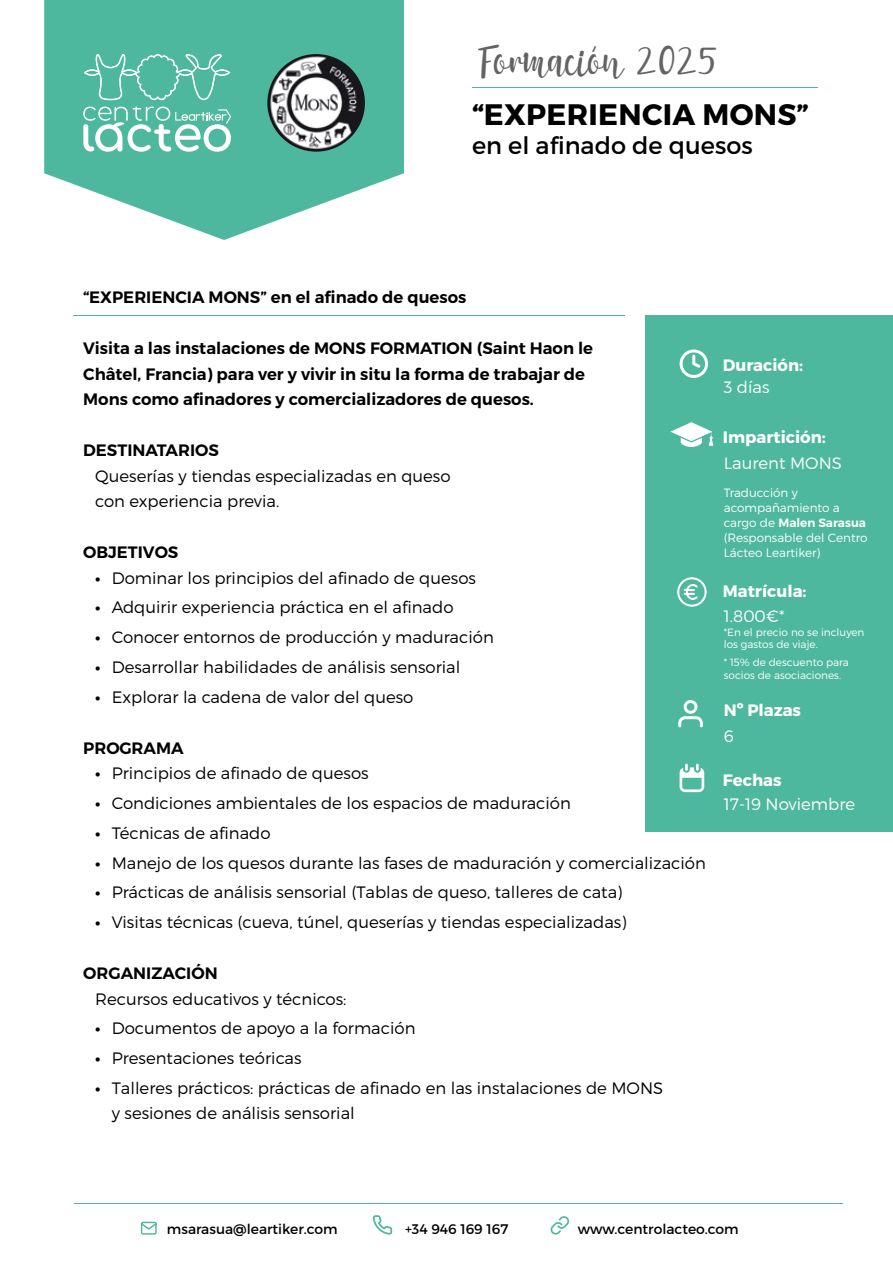
<style>
.page{position:relative;width:893px;height:1263px;background:#fff}
.page>*{position:absolute;margin:0;border:0;box-sizing:border-box;transform-origin:0 0}
.t1{font:45.75px "meryana";color:#646363}
.t2{font:700 29.55px "Montserrat";letter-spacing:.01em;color:#000}
.t3{font:24px "Montserrat";color:#000}
.t4{font:300 16.5px/25.5px "Montserrat";color:#000}
.t5{font:600 16.5px/25.5px "Montserrat";color:#000}
.t6{font:700 16.5px "Montserrat";color:#fff}
.t7{font:300 16.5px "Montserrat";color:#fff}
.t8{font:13.95px "Montserrat";color:#000}
.t9{font:300 12px/15px "Montserrat";color:#fff}
.t10{font:300 10.5px/12px "Montserrat";color:#fff}
.s1{font-size:43.35px}
.s2{font-weight:700}
.s3{font-weight:600}
</style>
<div class="page">
<svg style="left:44px;top:0;width:360px;height:240px;fill:#4eb89e"></svg>
<svg style="left:84px;top:54px;width:146px;height:46px;background:#65c1aa"></svg>
<svg style="left:83px;top:107px;width:148px;height:45px"></svg>
<img style="left:267px;top:54px;width:98px;height:98px;border-radius:49px">
<hr style="left:472px;top:87px;width:345px;height:1px;background:#4eb89e">
<hr style="left:74px;top:316px;width:551px;height:1px;background:#4eb89e">
<svg style="left:141px;top:1222px;width:16px;height:13px"></svg>
<svg style="left:373px;top:1215px;width:19px;height:20px"></svg>
<svg style="left:551px;top:1216px;width:18px;height:19px"></svg>
<hr style="left:74px;top:1203px;width:768px;height:1px;background:#4eb89e">
<div style="left:645px;top:316px;width:248px;height:516px;background:#4eb89e"></div>
<svg style="left:680px;top:764px;width:24px;height:28px"></svg>
<svg style="left:670px;top:422px;width:43px;height:25px"></svg>
<svg style="left:680px;top:349px;width:28px;height:29px"></svg>
<svg style="left:678px;top:700px;width:25px;height:27px"></svg>
<svg style="left:677px;top:577px;width:30px;height:30px"></svg>
<h1 class="t1" style="left:478px;top:27px;width:242px">Formación <span class="s1">2025</span></h1>
<h2 class="t2" style="left:472px;top:97px;width:338px">“EXPERIENCIA MONS”</h2>
<h3 class="t3" style="left:472px;top:131px;width:282px">en el afinado de quesos</h3>
<p class="t5" style="left:83px;top:285px;width:385px">“EXPERIENCIA MONS” en el afinado de quesos</p>
<p class="t5" style="left:83px;top:336px;width:511px">Visita a las instalaciones de MONS FORMATION (Saint Haon le<br>Châtel, Francia) para ver y vivir in situ la forma de trabajar de<br>Mons como afinadores y comercializadores de quesos.</p>
<p class="t5" style="left:83px;top:438px;width:137px">DESTINATARIOS</p>
<p class="t4" style="left:95px;top:463px;width:357px">Queserías y tiendas especializadas en queso con experiencia previa.</p>
<p class="t5" style="left:83px;top:540px;width:97px">OBJETIVOS</p>
<p class="t4" style="left:95px;top:565px;width:382px"><span class="s2">•</span> Dominar los principios del afinado de quesos</p>
<p class="t4" style="left:95px;top:595px;width:360px"><span class="s2">•</span> Adquirir experiencia práctica en el afinado</p>
<p class="t4" style="left:95px;top:624px;width:400px"><span class="s2">•</span> Conocer entornos de producción y maduración</p>
<p class="t4" style="left:95px;top:654px;width:367px"><span class="s2">•</span> Desarrollar habilidades de análisis sensorial</p>
<p class="t4" style="left:95px;top:684px;width:320px"><span class="s2">•</span> Explorar la cadena de valor del queso</p>
<p class="t5" style="left:83px;top:735px;width:102px">PROGRAMA</p>
<p class="t4" style="left:95px;top:760px;width:275px"><span class="s2">•</span> Principios de afinado de quesos</p>
<p class="t4" style="left:95px;top:790px;width:477px"><span class="s2">•</span> Condiciones ambientales de los espacios de maduración</p>
<p class="t4" style="left:95px;top:820px;width:177px"><span class="s2">•</span> Técnicas de afinado</p>
<p class="t4" style="left:95px;top:850px;width:612px"><span class="s2">•</span> Manejo de los quesos durante las fases de maduración y comercialización</p>
<p class="t4" style="left:95px;top:879px;width:529px"><span class="s2">•</span> Prácticas de análisis sensorial (Tablas de queso, talleres de cata)</p>
<p class="t4" style="left:95px;top:909px;width:533px"><span class="s2">•</span> Visitas técnicas (cueva, túnel, queserías y tiendas especializadas)</p>
<p class="t5" style="left:83px;top:960px;width:136px">ORGANIZACIÓN</p>
<p class="t4" style="left:95px;top:986px;width:253px">Recursos educativos y técnicos:</p>
<p class="t4" style="left:95px;top:1015px;width:322px"><span class="s2">•</span> Documentos de apoyo a la formación</p>
<p class="t4" style="left:95px;top:1045px;width:208px"><span class="s2">•</span> Presentaciones teóricas</p>
<p class="t4" style="left:112px;top:1075px;width:553px;text-indent:-16px"><span class="s2">•</span> Talleres prácticos: prácticas de afinado en las instalaciones de MONS y sesiones de análisis sensorial</p>
<p class="t6" style="left:723px;top:355px;width:82px">Duración:</p>
<p class="t7" style="left:724px;top:377px;width:47px">3 días</p>
<p class="t6" style="left:723px;top:427px;width:104px">Impartición:</p>
<p class="t7" style="left:724px;top:453px;width:120px">Laurent MONS</p>
<p class="t9" style="left:724px;top:485px;width:145px">Traducción y acompañamiento a cargo de <span class="s3">Malen Sarasua </span>(Responsable del Centro<br>Lácteo Leartiker)</p>
<p class="t6" style="left:723px;top:581px;width:85px">Matrícula:</p>
<p class="t7" style="left:724px;top:606px;width:62px">1.800€*</p>
<p class="t10" style="left:724px;top:626px;width:142px">*En el precio no se incluyen los gastos de viaje.</p>
<p class="t10" style="left:724px;top:655px;width:127px;line-height:13.5px">* 15% de descuento para socios de asociaciones.</p>
<p class="t6" style="left:724px;top:700px;width:79px">Nº Plazas</p>
<p class="t7" style="left:724px;top:726px;width:11px">6</p>
<p class="t6" style="left:723px;top:770px;width:60px">Fechas</p>
<p class="t7" style="left:724px;top:794px;width:133px">17-19 Noviembre</p>
<p class="t8" style="left:167px;top:1220px;width:172px">msarasua@leartiker.com</p>
<p class="t8" style="left:405px;top:1220px;width:105px">+34 946 169 167</p>
<p class="t8" style="left:578px;top:1220px;width:162px">www.centrolacteo.com</p>
</div>
